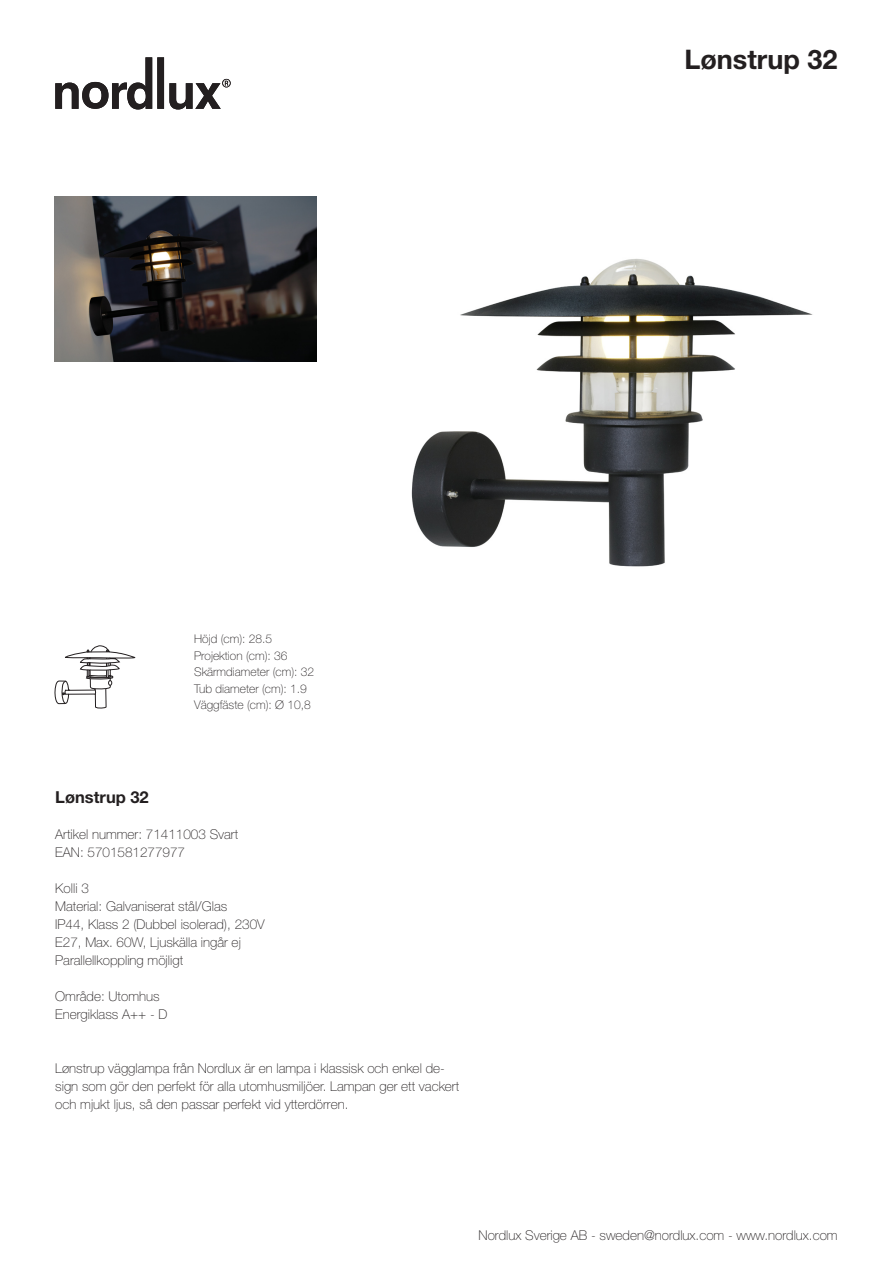
<style>
.page{position:relative;width:893px;height:1263px;background:#fff}
.page>*{position:absolute;margin:0;border:0;box-sizing:border-box;transform-origin:0 0}
.DSModelBodytext{font:700 27px "Helvetica Neue";color:#231f20}
.Model{font:700 16.5px "Helvetica Neue";color:#231f20}
.FLOWBodytext{font:100 13.5px/18px "Helvetica Neue";color:#231f20}
.BUNDBodytext{font:100 13.5px "Helvetica Neue";color:#231f20}
.DSSTREGBodytext{font:100 12px "Helvetica Neue";color:#231f20}
</style>
<div class="page">
<img style="left:54px;top:197px;width:263px;height:164px">
<svg style="left:55px;top:645px;width:81px;height:64px"></svg>
<img style="left:411px;top:259px;width:402px;height:308px">
<svg style="left:55px;top:57px;width:176px;height:52px"></svg>
<p class="DSModelBodytext" style="left:684px;top:43px;width:155px">Lønstrup 32</p>
<p class="DSSTREGBodytext" style="left:194px;top:632px;width:80px">Höjd (cm): 28.5</p>
<p class="DSSTREGBodytext" style="left:194px;top:649px;width:95px">Projektion (cm): 36</p>
<p class="DSSTREGBodytext" style="left:194px;top:665px;width:122px">Skärmdiameter (cm): 32</p>
<p class="DSSTREGBodytext" style="left:194px;top:682px;width:114px">Tub diameter (cm): 1.9</p>
<p class="DSSTREGBodytext" style="left:194px;top:698px;width:118px">Väggfäste (cm): Ø 10,8</p>
<p class="Model" style="left:55px;top:786px;width:95px">Lønstrup 32</p>
<p class="FLOWBodytext" style="left:55px;top:825px;width:184px">Artikel nummer: 71411003 Svart</p>
<p class="FLOWBodytext" style="left:55px;top:843px;width:131px">EAN: 5701581277977</p>
<p class="FLOWBodytext" style="left:55px;top:879px;width:35px">Kolli 3</p>
<p class="FLOWBodytext" style="left:55px;top:897px;width:174px">Material: Galvaniserat stål/Glas</p>
<p class="FLOWBodytext" style="left:55px;top:915px;width:211px">IP44, Klass 2 (Dubbel isolerad), 230V</p>
<p class="FLOWBodytext" style="left:55px;top:933px;width:187px">E27, Max. 60W, Ljuskälla ingår ej</p>
<p class="FLOWBodytext" style="left:55px;top:951px;width:129px">Parallellkoppling möjligt</p>
<p class="FLOWBodytext" style="left:55px;top:987px;width:106px">Område: Utomhus</p>
<p class="FLOWBodytext" style="left:55px;top:1005px;width:114px">Energiklass A++ - D</p>
<p class="FLOWBodytext" style="left:55px;top:1059px;width:405px">Lønstrup vägglampa från Nordlux är en lampa i klassisk och enkel de&shy;sign som gör den perfekt för alla utomhusmiljöer. Lampan ger ett vackert och mjukt ljus, så den passar perfekt vid ytterdörren.</p>
<p class="BUNDBodytext" style="left:478px;top:1227px;width:361px">Nordlux Sverige AB - sweden@nordlux.com - www.nordlux.com</p>
</div>
